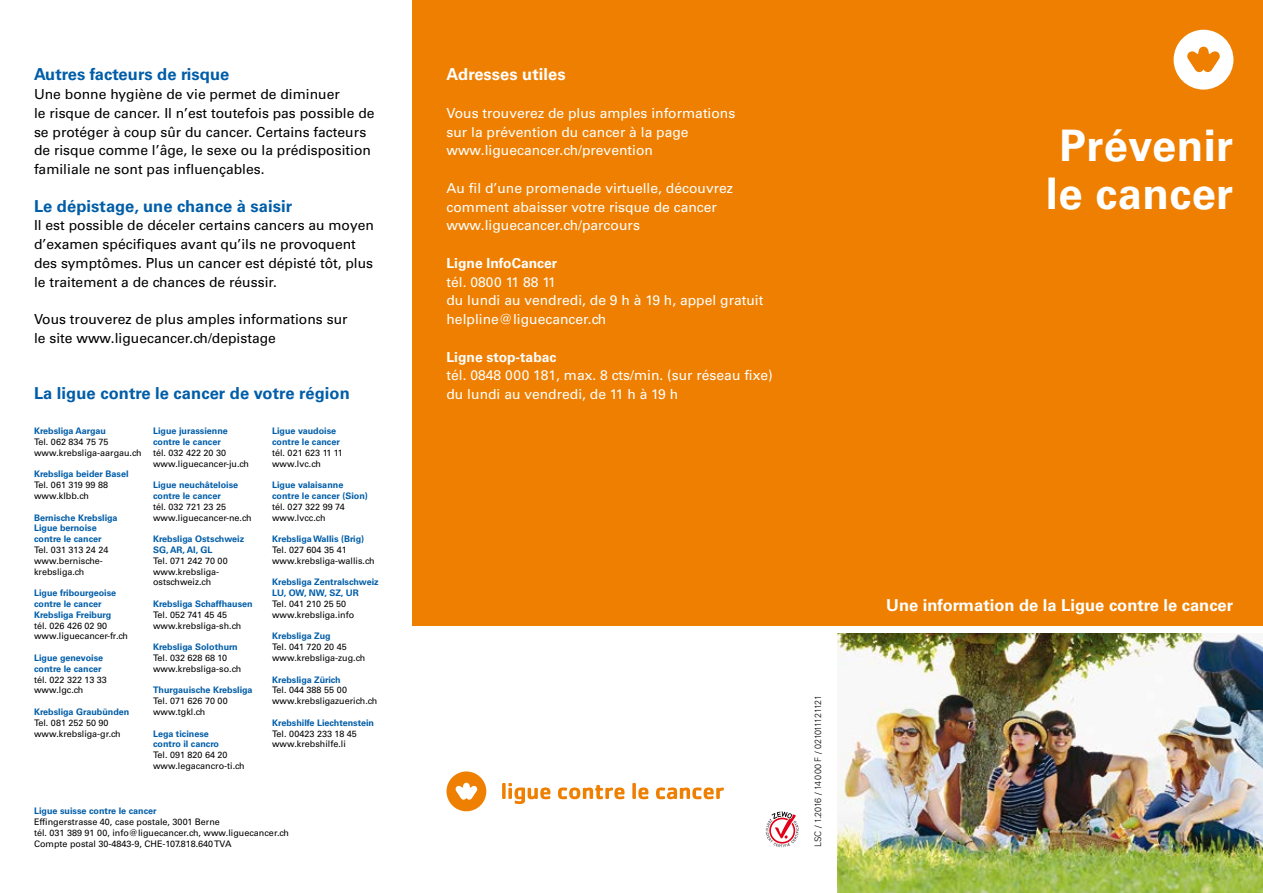
<style>
.page{position:relative;width:1263px;height:893px;background:#fff}
.page>*{position:absolute;margin:0;border:0;box-sizing:border-box;transform-origin:0 0}
.t1{font:700 43.5px/48px "Univers";letter-spacing:.01em;color:#fff;text-align:center}
.t2{font:700 16.5px "Univers";letter-spacing:.005em;color:#005da8}
.t3{font:700 16.5px "Univers";color:#fff}
.t4{font:13.8px/18.8px "Univers";color:#000}
.t5{font:13.8px/18.8px "Univers";color:#fff}
.t6{font:700 13.8px "Univers";color:#fff}
.t7{font:9px/10.8px "Univers";color:#000}
.t8{font:700 9px/10.8px "Univers";color:#005da8}
.t9{font:300 9px "Univers";letter-spacing:-.045em;color:#000}
</style>
<div class="page">
<div style="left:412px;top:0;width:851px;height:625px;background:#ee7f00"></div>
<img style="left:838px;top:634px;width:425px;height:259px">
<svg style="left:1173px;top:30px;width:60px;height:60px"></svg>
<svg style="left:446px;top:771px;width:40px;height:40px"></svg>
<svg style="left:502px;top:783px;width:4px;height:16px"></svg>
<svg style="left:508px;top:783px;width:42px;height:21px"></svg>
<svg style="left:558px;top:785px;width:66px;height:14px"></svg>
<svg style="left:632px;top:783px;width:4px;height:16px"></svg>
<svg style="left:638px;top:787px;width:10px;height:12px"></svg>
<svg style="left:656px;top:787px;width:68px;height:12px"></svg>
<svg style="left:766px;top:811px;width:33px;height:36px"></svg>
<h2 class="t2" style="left:34px;top:65px;width:197px">Autres facteurs de risque</h2>
<p class="t4" style="left:34px;top:85px;width:342px">Une bonne hygiène de vie permet de diminuer<br>le risque de cancer. Il n’est toutefois pas possible de se protéger à coup sûr du cancer. Certains facteurs de risque comme l’âge, le sexe ou la prédisposition familiale ne sont pas influençables.</p>
<h2 class="t2" style="left:34px;top:196px;width:260px">Le dépistage, une chance à saisir</h2>
<h3 class="t4" style="left:34px;top:216px;width:341px">Il est possible de déceler certains cancers au moyen d’examen spécifiques avant qu’ils ne provoquent des symptômes. Plus un cancer est dépisté tôt, plus le traitement a de chances de réussir.</h3>
<h3 class="t4" style="left:34px;top:310px;width:315px">Vous trouverez de plus amples informations sur le site www.liguecancer.ch/depistage</h3>
<h2 class="t2" style="left:34px;top:384px;width:317px">La ligue contre le cancer de votre région</h2>
<p class="t8" style="left:34px;top:426px;width:73px">Krebsliga Aargau</p>
<p class="t7" style="left:34px;top:436px;width:109px">Tel. 062 834 75 75 www.krebsliga-aargau.ch</p>
<p class="t8" style="left:34px;top:469px;width:96px">Krebsliga beider Basel</p>
<p class="t7" style="left:34px;top:480px;width:75px">Tel. 061 319 99 88 www.klbb.ch</p>
<p class="t8" style="left:34px;top:512px;width:85px">Bernische Krebsliga<br>Ligue bernoise contre le cancer</p>
<p class="t7" style="left:34px;top:544px;width:76px">Tel. 031 313 24 24 www.bernische&shy;krebsliga.ch</p>
<p class="t8" style="left:34px;top:588px;width:84px">Ligue fribourgeoise contre le cancer<br>Krebsliga Freiburg</p>
<p class="t7" style="left:34px;top:620px;width:96px">tél. 026 426 02 90 www.liguecancer-fr.ch</p>
<p class="t8" style="left:34px;top:653px;width:71px">Ligue genevoise contre le cancer</p>
<p class="t7" style="left:34px;top:674px;width:74px">tél. 022 322 13 33 www.lgc.ch</p>
<p class="t8" style="left:34px;top:707px;width:97px">Krebsliga Graubünden</p>
<p class="t7" style="left:34px;top:717px;width:88px">Tel. 081 252 50 90 www.krebsliga-gr.ch</p>
<p class="t8" style="left:153px;top:426px;width:76px">Ligue jurassienne contre le cancer</p>
<p class="t7" style="left:153px;top:447px;width:98px">tél. 032 422 20 30 www.liguecancer-ju.ch</p>
<p class="t8" style="left:153px;top:480px;width:87px">Ligue neuchâteloise contre le cancer</p>
<p class="t7" style="left:153px;top:501px;width:100px">tél. 032 721 23 25 www.liguecancer-ne.ch</p>
<p class="t8" style="left:153px;top:534px;width:93px">Krebsliga Ostschweiz<br>SG, AR, AI, GL</p>
<p class="t7" style="left:153px;top:555px;width:76px">Tel. 071 242 70 00 www.krebsliga&shy;ostschweiz.ch</p>
<p class="t8" style="left:153px;top:599px;width:101px">Krebsliga Schaffhausen</p>
<p class="t7" style="left:153px;top:609px;width:90px">Tel. 052 741 45 45 www.krebsliga-sh.ch</p>
<p class="t8" style="left:153px;top:642px;width:86px">Krebsliga Solothurn</p>
<p class="t7" style="left:153px;top:652px;width:90px">Tel. 032 628 68 10 www.krebsliga-so.ch</p>
<p class="t8" style="left:153px;top:685px;width:101px">Thurgauische Krebsliga</p>
<p class="t7" style="left:153px;top:696px;width:76px">Tel. 071 626 70 00 www.tgkl.ch</p>
<p class="t8" style="left:153px;top:728px;width:68px">Lega ticinese contro il cancro</p>
<p class="t7" style="left:153px;top:750px;width:93px">Tel. 091 820 64 20 www.legacancro-ti.ch</p>
<p class="t8" style="left:272px;top:426px;width:69px">Ligue vaudoise contre le cancer</p>
<p class="t7" style="left:272px;top:447px;width:72px">tél. 021 623 11 11 www.lvc.ch</p>
<p class="t8" style="left:272px;top:480px;width:97px">Ligue valaisanne contre le cancer (Sion)</p>
<p class="t7" style="left:272px;top:501px;width:74px">tél. 027 322 99 74 www.lvcc.ch</p>
<p class="t8" style="left:272px;top:534px;width:94px">Krebsliga Wallis (Brig)</p>
<p class="t7" style="left:272px;top:544px;width:104px">Tel. 027 604 35 41 www.krebsliga-wallis.ch</p>
<p class="t8" style="left:272px;top:577px;width:108px">Krebsliga Zentralschweiz<br>LU, OW, NW, SZ, UR</p>
<p class="t7" style="left:272px;top:598px;width:84px">Tel. 041 210 25 50 www.krebsliga.info</p>
<p class="t8" style="left:272px;top:631px;width:60px">Krebsliga Zug</p>
<p class="t7" style="left:272px;top:642px;width:95px">Tel. 041 720 20 45 www.krebsliga-zug.ch</p>
<p class="t8" style="left:272px;top:674px;width:70px">Krebsliga Zürich</p>
<p class="t7" style="left:272px;top:685px;width:107px">Tel. 044 388 55 00 www.krebsligazuerich.ch</p>
<p class="t8" style="left:272px;top:717px;width:103px">Krebshilfe Liechtenstein</p>
<p class="t7" style="left:272px;top:728px;width:86px">Tel. 00423 233 18 45 www.krebshilfe.li</p>
<p class="t8" style="left:34px;top:806px;width:124px">Ligue suisse contre le cancer</p>
<p class="t7" style="left:34px;top:816px;width:257px">Effingerstrasse 40, case postale, 3001 Berne<br>tél. 031 389 91 00, info@liguecancer.ch, www.liguecancer.ch<br>Compte postal 30-4843-9, CHE-107.818.640 TVA</p>
<h2 class="t3" style="left:446px;top:65px;width:121px">Adresses utiles</h2>
<h3 class="t5" style="left:446px;top:104px;width:290px">Vous trouverez de plus amples informations sur la prévention du cancer à la page www.liguecancer.ch/prevention</h3>
<h3 class="t5" style="left:446px;top:179px;width:288px">Au fil d’une promenade virtuelle, découvrez comment abaisser votre risque de cancer www.liguecancer.ch/parcours</h3>
<h3 class="t6" style="left:446px;top:255px;width:112px">Ligne InfoCancer</h3>
<h3 class="t5" style="left:446px;top:272px;width:318px">tél. 0800 11 88 11<br>du lundi au vendredi, de 9 h à 19 h, appel gratuit helpline@liguecancer.ch</h3>
<h3 class="t6" style="left:446px;top:349px;width:111px">Ligne stop-tabac</h3>
<h3 class="t5" style="left:446px;top:366px;width:328px">tél. 0848 000 181, max. 8 cts/min. (sur réseau fixe) du lundi au vendredi, de 11 h à 19 h</h3>
<h1 class="t1" style="left:1046px;top:122px;width:189px">Prévenir le cancer</h1>
<p class="t9" style="left:812px;top:847px;width:154px;rotate:-90deg">LSC / 1.2016 / 14000 F / 021011121121</p>
<h2 class="t3" style="left:886px;top:596px;width:348px">Une information de la Ligue contre le cancer</h2>
</div>
